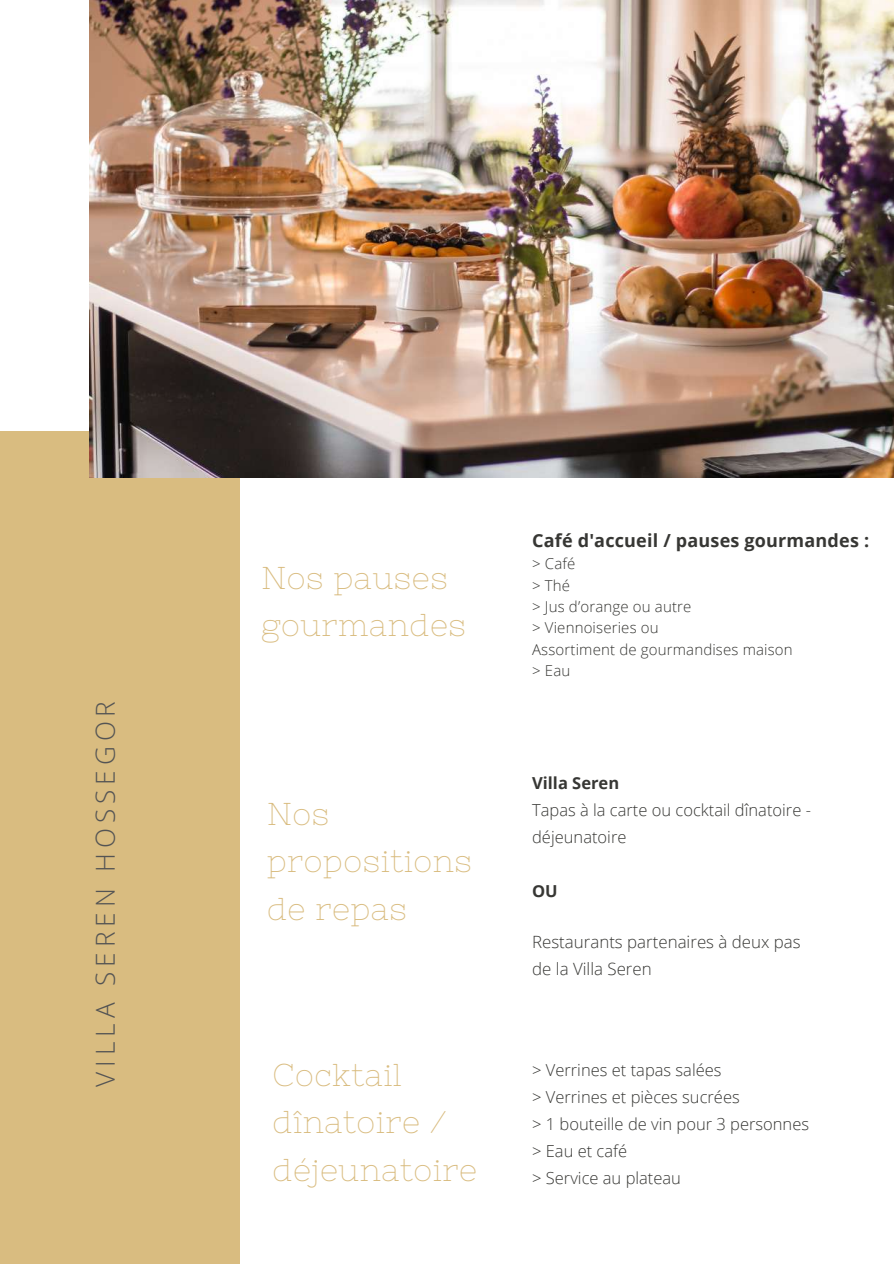
<style>
.page{position:relative;width:894px;height:1264px;background:#fff}
.page>*{position:absolute;margin:0;border:0;box-sizing:border-box;transform-origin:0 0}
.t1{font:31.5px/47.2px "Nixie One";letter-spacing:.02em;color:#d9bc80}
.t2{font:300 26.1px "Open Sans";letter-spacing:.19em;color:#545454}
.t3{font:700 18px "Open Sans";letter-spacing:.01em;color:#373734}
.t4{font:300 16.95px/27px "Open Sans";color:#373734}
.t5{font:300 16.5px/27px "Open Sans";color:#373734}
.t6{font:700 16.5px "Open Sans";color:#373734}
.t7{font:300 15px/21.5px "Open Sans";letter-spacing:.01em;color:#373734}
</style>
<div class="page">
<div style="left:0;top:431px;width:240px;height:832px;background:#d9bc80"></div>
<img style="left:89px;top:0;width:804px;height:477px">
<h2 class="t2" style="left:87px;top:1086px;width:387px;rotate:-90deg">VILLA SEREN HOSSEGOR</h2>
<h1 class="t1" style="left:261px;top:554px;width:206px">Nos pauses gourmandes</h1>
<h1 class="t1" style="left:267px;top:790px;width:206px">Nos propositions de repas</h1>
<h1 class="t1" style="left:272px;top:1051px;width:206px">Cocktail dînatoire / déjeunatoire</h1>
<p class="t3" style="left:532px;top:527px;width:338px">Café d'accueil / pauses gourmandes :</p>
<p class="t7" style="left:532px;top:552px;width:262px">&gt; Café<br>&gt; Thé<br>&gt; Jus d’orange ou autre<br>&gt; Viennoiseries ou<br>Assortiment de gourmandises maison &gt; Eau</p>
<p class="t6" style="left:532px;top:771px;width:89px">Villa Seren</p>
<p class="t5" style="left:532px;top:796px;width:280px">Tapas à la carte ou cocktail dînatoire - déjeunatoire</p>
<p class="t6" style="left:532px;top:879px;width:27px">OU</p>
<p class="t4" style="left:532px;top:928px;width:270px">Restaurants partenaires à deux pas de la Villa Seren</p>
<p class="t5" style="left:532px;top:1056px;width:278px">&gt; Verrines et tapas salées<br>&gt; Verrines et pièces sucrées<br>&gt; 1 bouteille de vin pour 3 personnes &gt; Eau et café<br>&gt; Service au plateau</p>
</div>
